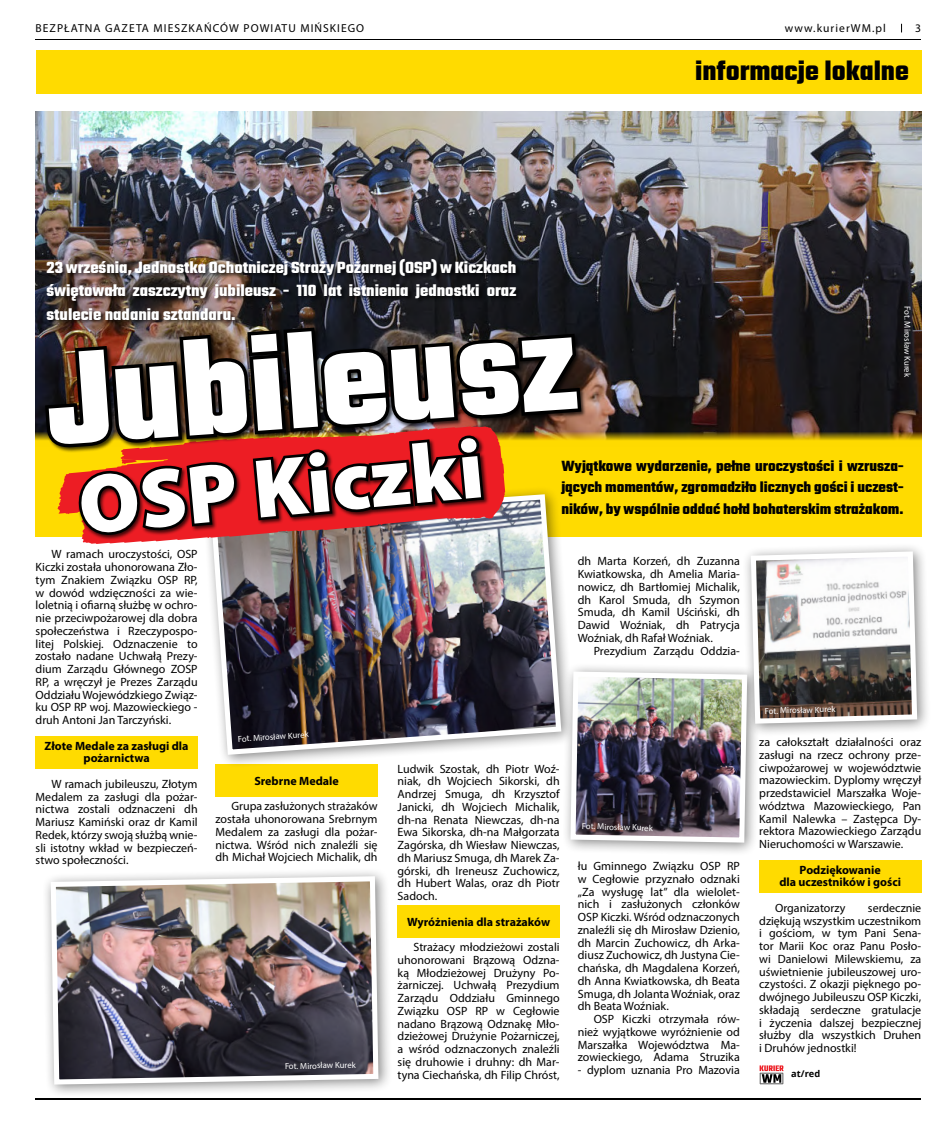
<style>
.page{position:relative;width:939px;height:1134px;background:#fff}
.page>*{position:absolute;margin:0;border:0;box-sizing:border-box;transform-origin:0 0}
.t1{font:700 143px "Teko";color:#fff}
.t2{font:900 84px "Myriad Pro";color:#fff}
.t3{font:700 29.12px "Teko";color:#000}
.t4{font:700 17.5px/23.2px "Teko";color:#fff;text-align:justify}
.t5{font:700 15.88px/21.1px "Teko";color:#000;text-align:justify}
.t6{font:12px/12.8px "Myriad Pro";color:#000;text-align:justify}
.t7{font:700 12px/12.8px "Myriad Pro";color:#000;text-align:center}
.t8{font:11.62px "Myriad Pro";color:#000}
.t9{font:11.5px "Myriad Pro";letter-spacing:.09em;color:#000}
.t10{font:700 9.25px "Open Sans";color:#000}
.t11{font:8.75px "Myriad Pro";color:#fff}
</style>
<div class="page">
<div style="left:35px;top:413px;width:886px;height:124px;background:#ffdb00"></div>
<div style="left:36px;top:50px;width:885px;height:44px;background:#ffdb00"></div>
<hr style="left:36px;top:39px;width:885px;height:1px;background:#000">
<div style="left:35px;top:736px;width:162px;height:33px;background:#ffdb00"></div>
<div style="left:216px;top:764px;width:162px;height:33px;background:#ffdb00"></div>
<div style="left:398px;top:904px;width:162px;height:33px;background:#ffdb00"></div>
<div style="left:760px;top:860px;width:162px;height:33px;background:#ffdb00"></div>
<hr style="left:35px;top:1099px;width:886px;height:1px;background:#000">
<img style="left:35px;top:112px;width:886px;height:328px">
<div style="left:42px;top:867px;width:350px;height:231px;background:#000;opacity:.48"></div>
<img style="left:48px;top:874px;width:333px;height:213px">
<div style="left:203px;top:486px;width:372px;height:282px;background:#000;opacity:.48"></div>
<img style="left:209px;top:535px;width:355px;height:222px">
<div style="left:561px;top:662px;width:200px;height:194px;background:#000;opacity:.48"></div>
<div style="left:742px;top:542px;width:189px;height:195px;background:#000;opacity:.48"></div>
<img style="left:568px;top:549px;width:352px;height:296px">
<div style="left:46px;top:259px;width:476px;height:66px;background:#000;opacity:.75"></div>
<svg style="left:82px;top:535px;width:423px;height:9px"></svg>
<div style="left:78px;top:435px;width:411px;height:106px;background:#000;opacity:.75"></div>
<img style="left:41px;top:324px;width:544px;height:211px">
<svg style="left:760px;top:1065px;width:24px;height:19px"></svg>
<p class="t9" style="left:36px;top:21px;width:330px">BEZPŁATNA GAZETA MIESZKAŃCÓW POWIATU MIŃSKIEGO</p>
<p class="t9" style="left:785px;top:21px;width:103px">www.kurierWM.pl</p>
<p class="t8" style="left:915px;top:21px;width:7px">3</p>
<h3 class="t3" style="left:695px;top:52px;width:215px">informacje lokalne</h3>
<h3 class="t4" style="left:46px;top:257px;width:471px">23 września, Jednostka Ochotniczej Straży Pożarnej (OSP) wKiczkach świętowała zaszczytny jubileusz - 110 lat istnienia jednostki oraz stulecie nadania sztandaru.</h3>
<p class="t11" style="left:913px;top:306px;width:72px;rotate:90deg">Fot. Mirosław Kurek</p>
<h1 class="t1" style="left:40px;top:309px;width:532px;rotate:-4deg">Jubileusz</h1>
<h2 class="t2" style="left:74px;top:449px;width:408px;rotate:-5deg">OSP Kiczki</h2>
<h3 class="t5" style="left:561px;top:457px;width:344px">Wyjątkowe wydarzenie, pełne uroczystości i wzrusza&shy;jących momentów, zgromadziło licznych gości i uczest&shy;ników, by wspólnie oddać hołd bohaterskim strażakom.</h3>
<p class="t6" style="left:36px;top:548px;width:164px;text-indent:16px">W ramach uroczystości, OSP Kiczki została uhonorowana Zło&shy;tym Znakiem Związku OSP RP, w dowód wdzięczności za wie&shy;loletnią i ofiarną służbę w ochro&shy;nie przeciwpożarowej dla dobra społeczeństwa i Rzeczypospo&shy;litej Polskiej. Odznaczenie to zostało nadane Uchwałą Prezy&shy;dium Zarządu Głównego ZOSP RP, a wręczył je Prezes Zarządu Oddziału Wojewódzkiego Związ&shy;ku OSP RP woj. Mazowieckiego - druh Antoni Jan Tarczyński.</p>
<p class="t7" style="left:45px;top:739px;width:145px">Złote Medale za zasługi dla pożarnictwa</p>
<p class="t6" style="left:36px;top:777px;width:164px;text-indent:16px">W ramach jubileuszu, Złotym Medalem za zasługi dla pożar&shy;nictwa zostali odznaczeni dh Mariusz Kamiński oraz dr Kamil Redek, którzy swoją służbą wnie&shy;sli istotny wkład w bezpieczeń&shy;stwo społeczności.</p>
<p class="t7" style="left:254px;top:774px;width:86px">Srebrne Medale</p>
<p class="t11" style="left:238px;top:734px;width:72px;rotate:-4deg">Fot. Mirosław Kurek</p>
<p class="t6" style="left:216px;top:800px;width:164px;text-indent:16px">Grupa zasłużonych strażaków została uhonorowana Srebrnym Medalem za zasługi dla pożar&shy;nictwa. Wśród nich znaleźli się dh Michał Wojciech Michalik, dh</p>
<p class="t11" style="left:285px;top:1061px;width:72px;rotate:-1deg">Fot. Mirosław Kurek</p>
<p class="t6" style="left:578px;top:555px;width:164px">dh Marta Korzeń, dh Zuzanna Kwiatkowska, dh Amelia Maria&shy;nowicz, dh Bartłomiej Michalik, dh Karol Smuda, dh Szymon Smuda, dh Kamil Uściński, dh Dawid Woźniak, dh Patrycja Woźniak, dh Rafał Woźniak.</p>
<p class="t6" style="left:594px;top:644px;width:148px">Prezydium Zarządu Oddzia-</p>
<p class="t6" style="left:398px;top:762px;width:164px">Ludwik Szostak, dh Piotr Woź&shy;niak, dh Wojciech Sikorski, dh Andrzej Smuga, dh Krzysztof Janicki, dh Wojciech Michalik, dh-na Renata Niewczas, dh-na Ewa Sikorska, dh-na Małgorzata Zagórska, dh Wiesław Niewczas, dh Mariusz Smuga, dh Marek Za&shy;górski, dh Ireneusz Zuchowicz, dh Hubert Walas, oraz dh Piotr Sadoch.</p>
<p class="t7" style="left:407px;top:915px;width:145px">Wyróżnienia dla strażaków</p>
<p class="t6" style="left:398px;top:940px;width:164px;text-indent:16px">Strażacy młodzieżowi zostali uhonorowani Brązową Odzna&shy;ką Młodzieżowej Drużyny Po&shy;żarniczej. Uchwałą Prezydium Zarządu Oddziału Gminnego Związku OSP RP w Cegłowie nadano Brązową Odznakę Mło&shy;dzieżowej Drużynie Pożarniczej, a wśród odznaczonych znaleźli się druhowie i druhny: dh Mar&shy;tyna Ciechańska, dh Filip Chróst,</p>
<p class="t11" style="left:582px;top:821px;width:72px;rotate:1deg">Fot. Mirosław Kurek</p>
<p class="t6" style="left:578px;top:859px;width:164px">łu Gminnego Związku OSP RP w Cegłowie przyznało odznaki „Za wysługę lat” dla wielolet&shy;nich i zasłużonych członków OSP Kiczki. Wśród odznaczonych znaleźli się dh Mirosław Dzienio, dh Marcin Zuchowicz, dh Arka&shy;diusz Zuchowicz, dh Justyna Cie&shy;chańska, dh Magdalena Korzeń, dh Anna Kwiatkowska, dh Beata Smuga, dh Jolanta Woźniak, oraz dh Beata Woźniak.</p>
<p class="t6" style="left:578px;top:1012px;width:164px;text-indent:16px">OSP Kiczki otrzymała rów&shy;nież wyjątkowe wyróżnienie od Marszałka Województwa Ma&shy;zowieckiego, Adama Struzika</p>
<p class="t6" style="left:578px;top:1063px;width:164px">- dyplom uznania Pro Mazovia</p>
<p class="t11" style="left:765px;top:705px;width:72px;rotate:-1deg">Fot. Mirosław Kurek</p>
<p class="t6" style="left:759px;top:735px;width:164px">za całokształt działalności oraz zasługi na rzecz ochrony prze&shy;ciwpożarowej w województwie mazowieckim. Dyplomy wręczył przedstawiciel Marszałka Woje&shy;wództwa Mazowieckiego, Pan Kamil Nalewka – Zastępca Dy&shy;rektora Mazowieckiego Zarządu Nieruchomości w Warszawie.</p>
<p class="t7" style="left:779px;top:863px;width:123px">Podziękowanie<br>dla uczestników i gości</p>
<p class="t6" style="left:775px;top:901px;width:72px">Organizatorzy</p>
<p class="t6" style="left:759px;top:901px;width:164px;text-indent:109px">serdecznie dziękują wszystkim uczestnikom i gościom, w tym Pani Sena&shy;tor Marii Koc oraz Panu Posło&shy;wi Danielowi Milewskiemu, za uświetnienie jubileuszowej uro&shy;czystości. Z okazji pięknego po&shy;dwójnego Jubileuszu OSP Kiczki, składają serdeczne gratulacje i życzenia dalszej bezpiecznej służby dla wszystkich Druhen i Druhów jednostki!</p>
<p class="t10" style="left:791px;top:1067px;width:30px">at/red</p>
</div>
